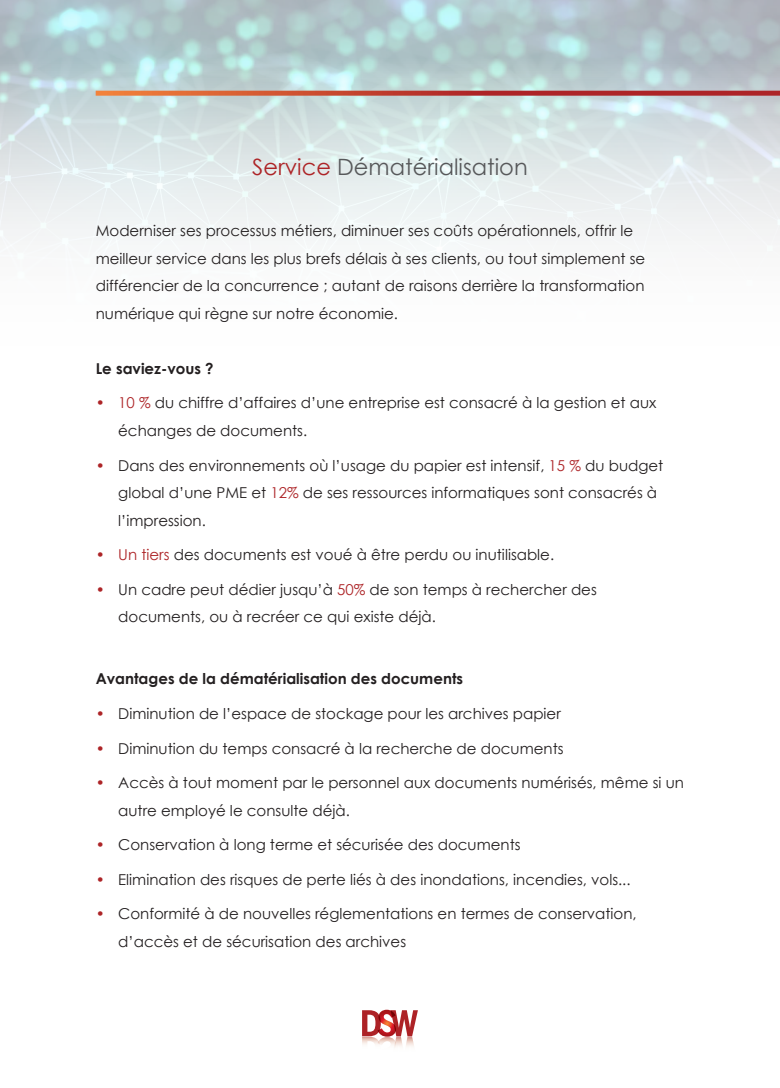
<style>
.page{position:relative;width:780px;height:1088px;background:#fff}
.page>*{position:absolute;margin:0;border:0;box-sizing:border-box;transform-origin:0 0}
.Page_Section_Title{font:22.5px "Century Gothic";color:#57585a}
.Page_Section_Title-2{font:15px/27.5px "Century Gothic";color:#231f20}
.Page_Section_Title-3{font:700 15px "Century Gothic";color:#231f20}
.s1{color:#ad2427}
</style>
<div class="page">
<svg style="left:96px;top:91px;width:684px;height:5px;background:#c04837"></svg>
<svg style="left:362px;top:1010px;width:56px;height:38px"></svg>
<p class="Page_Section_Title" style="left:252px;top:151px;width:277px"><span class="s1">Service</span> Dématérialisation</p>
<p class="Page_Section_Title-2" style="left:96px;top:217px;width:551px">Moderniser ses processus métiers, diminuer ses coûts opérationnels, offrir le meilleur service dans les plus brefs délais à ses clients, ou tout simplement se différencier de la concurrence ; autant de raisons derrière la transformation numérique qui règne sur notre économie.</p>
<p class="Page_Section_Title-3" style="left:96px;top:357px;width:119px">Le saviez-vous ?</p>
<p class="Page_Section_Title-2" style="left:118px;top:389px;width:539px;text-indent:-22px"><span class="s1">• 10 %</span> du chiffre d’affaires d’une entreprise est consacré à la gestion et aux échanges de documents.</p>
<p class="Page_Section_Title-2" style="left:118px;top:451px;width:546px;text-indent:-22px"><span class="s1">•</span> Dans des environnements où l’usage du papier est intensif, <span class="s1">15 %</span> du budget global d’une PME et <span class="s1">12%</span> de ses ressources informatiques sont consacrés à l’impression.</p>
<p class="Page_Section_Title-2" style="left:96px;top:541px;width:460px"><span class="s1">• Un tiers</span> des documents est voué à être perdu ou inutilisable.</p>
<p class="Page_Section_Title-2" style="left:118px;top:575px;width:480px;text-indent:-22px"><span class="s1">•</span> Un cadre peut dédier jusqu’à <span class="s1">50%</span> de son temps à rechercher des documents, ou à recréer ce qui existe déjà.</p>
<p class="Page_Section_Title-3" style="left:96px;top:667px;width:369px">Avantages de la dématérialisation des documents</p>
<p class="Page_Section_Title-2" style="left:96px;top:699px;width:466px"><span class="s1">•</span> Diminution de l’espace de stockage pour les archives papier</p>
<p class="Page_Section_Title-2" style="left:96px;top:734px;width:469px"><span class="s1">•</span> Diminution du temps consacré à la recherche de documents</p>
<p class="Page_Section_Title-2" style="left:118px;top:769px;width:567px;text-indent:-22px"><span class="s1">•</span> Accès à tout moment par le personnel aux documents numérisés, même si un autre employé le consulte déjà.</p>
<p class="Page_Section_Title-2" style="left:96px;top:831px;width:426px"><span class="s1">•</span> Conservation à long terme et sécurisée des documents</p>
<p class="Page_Section_Title-2" style="left:96px;top:865px;width:536px"><span class="s1">•</span> Elimination des risques de perte liés à des inondations, incendies, vols...</p>
<p class="Page_Section_Title-2" style="left:118px;top:900px;width:520px;text-indent:-22px"><span class="s1">•</span> Conformité à de nouvelles réglementations en termes de conservation, d’accès et de sécurisation des archives</p>
</div>
